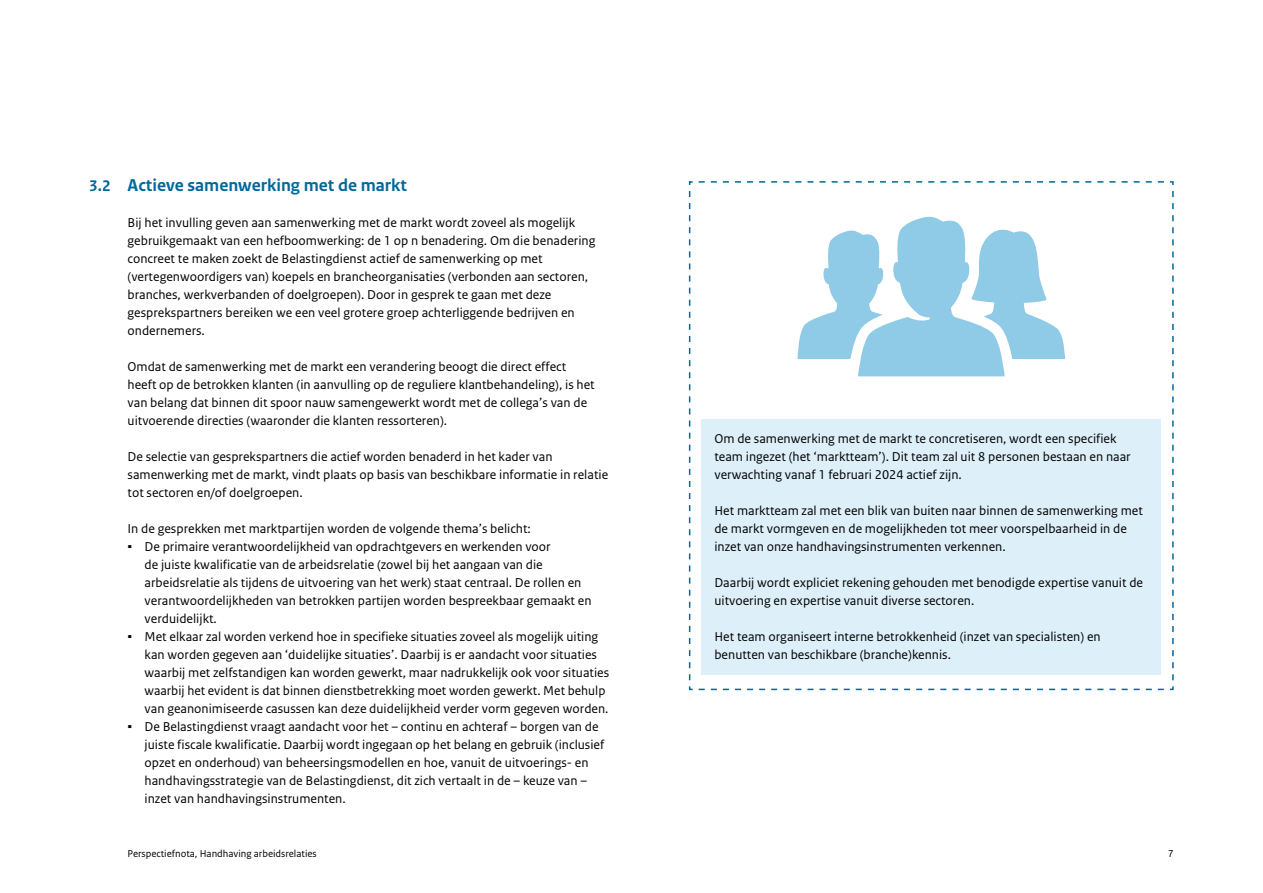
<style>
.page{position:relative;width:1263px;height:893px;background:#fff}
.page>*{position:absolute;margin:0;border:0;box-sizing:border-box;transform-origin:0 0}
.H3_Paragraaf{font:700 18px "Rijksoverheid Sans Text";color:#01689b}
.Body_witregel{font:13.5px/18px "Rijksoverheid Sans Text";color:#000}
.KADER_Body_witregel_optie{font:13.5px/18px "Rijksoverheid Sans Text";color:#000}
.t1{font:10.5px "Rijksoverheid Sans Text";color:#000}
.s1{font-size:16.2px}
.s2{font-family:"Impact"}
</style>
<div class="page">
<svg style="left:688px;top:181px;width:486px;height:510px"></svg>
<svg style="left:797px;top:215px;width:268px;height:161px"></svg>
<div style="left:702px;top:420px;width:459px;height:75px;background:#ddeff8"></div>
<div style="left:702px;top:492px;width:459px;height:75px;background:#ddeff8"></div>
<div style="left:702px;top:564px;width:459px;height:57px;background:#ddeff8"></div>
<div style="left:702px;top:618px;width:459px;height:57px;background:#ddeff8"></div>
<h3 class="H3_Paragraaf" style="left:89px;top:175px;width:319px"><span class="s1">3.2</span> Actieve samenwerking met de markt</h3>
<p class="Body_witregel" style="left:128px;top:214px;width:469px">Bij het invulling geven aan samenwerking met de markt wordt zoveel als mogelijk gebruikgemaakt van een hefboomwerking: de 1 op n benadering. Om die benadering concreet te maken zoekt de Belastingdienst actief de samenwerking op met (vertegenwoordigers van) koepels en brancheorganisaties (verbonden aan sectoren, branches, werkverbanden of doelgroepen). Door in gesprek te gaan met deze gesprekspartners bereiken we een veel grotere groep achterliggende bedrijven en ondernemers.</p>
<p class="Body_witregel" style="left:128px;top:358px;width:469px">Omdat de samenwerking met de markt een verandering beoogt die direct effect heeft op de betrokken klanten (in aanvulling op de reguliere klantbehandeling), is het van belang dat binnen dit spoor nauw samengewerkt wordt met de collega’s van de uitvoerende directies (waaronder die klanten ressorteren).</p>
<p class="Body_witregel" style="left:128px;top:448px;width:482px">De selectie van gesprekspartners die actief worden benaderd in het kader van samenwerking met de markt, vindt plaats op basis van beschikbare informatie in relatie tot sectoren en/of doelgroepen.</p>
<p class="Body_witregel" style="left:128px;top:520px;width:405px">In de gesprekken met marktpartijen worden de volgende thema’s belicht:</p>
<p class="Body_witregel" style="left:145px;top:538px;width:448px;text-indent:-17px"><span class="s2">▪</span> De primaire verantwoordelijkheid van opdrachtgevers en werkenden voor<br>de juiste kwalificatie van de arbeidsrelatie (zowel bij het aangaan van die arbeidsrelatie als tijdens de uitvoering van het werk) staat centraal. De rollen en verantwoordelijkheden van betrokken partijen worden bespreekbaar gemaakt en verduidelijkt.</p>
<p class="Body_witregel" style="left:145px;top:628px;width:466px;text-indent:-17px"><span class="s2">▪</span> Met elkaar zal worden verkend hoe in specifieke situaties zoveel als mogelijk uiting kan worden gegeven aan ‘duidelijke situaties’. Daarbij is er aandacht voor situaties waarbij met zelfstandigen kan worden gewerkt, maar nadrukkelijk ook voor situaties waarbij het evident is dat binnen dienstbetrekking moet worden gewerkt. Met behulp van geanonimiseerde casussen kan deze duidelijkheid verder vorm gegeven worden.</p>
<p class="Body_witregel" style="left:145px;top:718px;width:461px;text-indent:-17px"><span class="s2">▪</span> De Belastingdienst vraagt aandacht voor het – continu en achteraf – borgen van de juiste fiscale kwalificatie. Daarbij wordt ingegaan op het belang en gebruik (inclusief opzet en onderhoud) van beheersingsmodellen en hoe, vanuit de uitvoerings- en handhavingsstrategie van de Belastingdienst, dit zich vertaalt in de – keuze van – inzet van handhavingsinstrumenten.</p>
<p class="KADER_Body_witregel_optie" style="left:714px;top:430px;width:418px">Om de samenwerking met de markt te concretiseren, wordt een specifiek team ingezet (het ‘marktteam’). Dit team zal uit 8 personen bestaan en naar verwachting vanaf 1 februari 2024 actief zijn.</p>
<p class="KADER_Body_witregel_optie" style="left:714px;top:502px;width:430px">Het marktteam zal met een blik van buiten naar binnen de samenwerking met de markt vormgeven en de mogelijkheden tot meer voorspelbaarheid in de inzet van onze handhavingsinstrumenten verkennen.</p>
<p class="KADER_Body_witregel_optie" style="left:714px;top:574px;width:430px">Daarbij wordt expliciet rekening gehouden met benodigde expertise vanuit de uitvoering en expertise vanuit diverse sectoren.</p>
<p class="KADER_Body_witregel_optie" style="left:714px;top:628px;width:388px">Het team organiseert interne betrokkenheid (inzet van specialisten) en benutten van beschikbare (branche)kennis.</p>
<p class="t1" style="left:128px;top:848px;width:191px">Perspectiefnota, Handhaving arbeidsrelaties</p>
<p class="t1" style="left:1168px;top:848px;width:7px">7</p>
</div>
